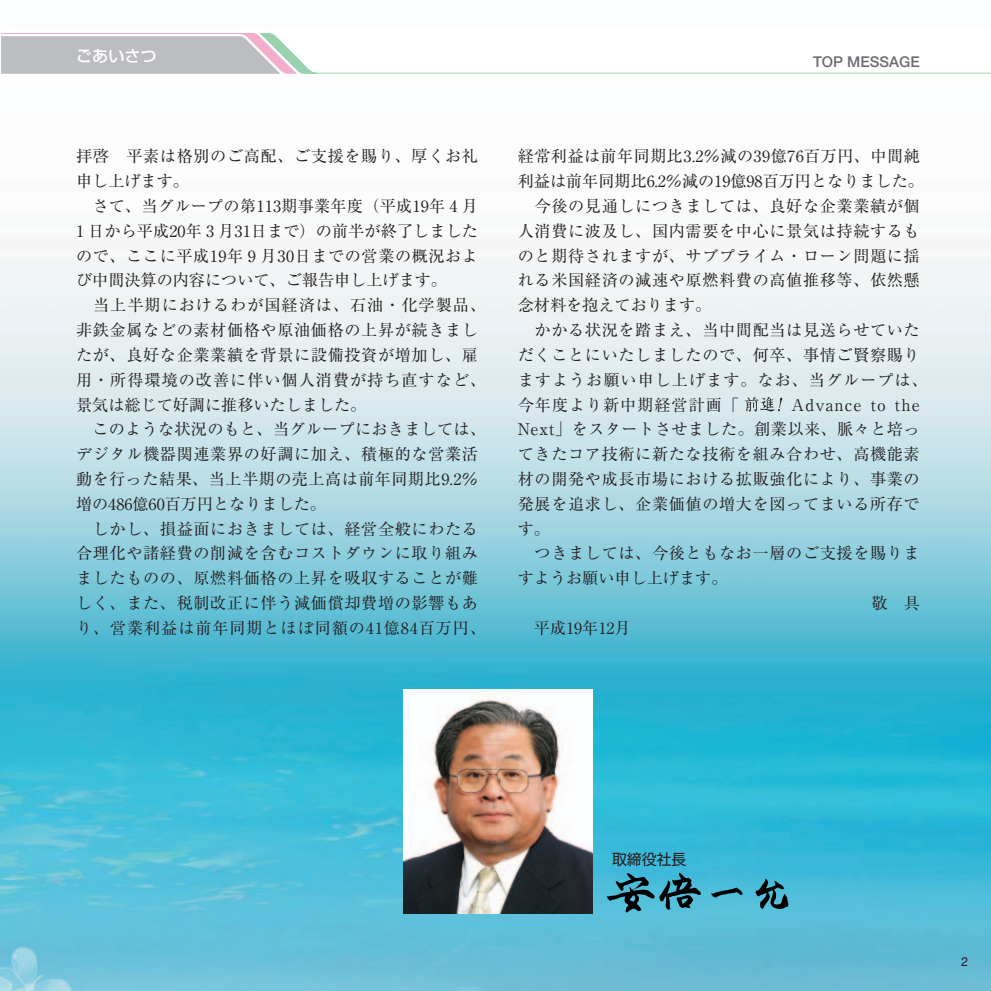
<style>
.page{position:relative;width:991px;height:991px;background:#fff}
.page>*{position:absolute;margin:0;border:0;box-sizing:border-box;transform-origin:0 0}
.t1{font:16.1px/24.8px "Ryumin";letter-spacing:.04em;color:#231f20}
.t2{font:16.1px "Ryumin";color:#231f20}
.t3{font:16.1px "Ryumin";letter-spacing:.06em;color:#231f20}
.t4{font:500 16.1px "Shin Go";color:#fff}
.t5{font:700 14.88px "Futo Go B101";color:#6c6d70}
.t6{font:14.88px "Shin Go";color:#231f20}
.t7{font:500 12.42px "Gothic BBB";color:#231f20}
</style>
<div class="page">
<img style="left:0;top:33px;width:990px;height:957px">
<svg style="left:755px;top:878px;width:34px;height:31px"></svg>
<svg style="left:711px;top:887px;width:31px;height:10px"></svg>
<svg style="left:606px;top:872px;width:95px;height:40px;background:#358398"></svg>
<div style="left:2px;top:26px;width:988px;height:55px;background:#fff"></div>
<svg style="left:2px;top:33px;width:315px;height:41px;background:#c7c6c8"></svg>
<hr style="left:303px;top:73px;width:687px;height:1px;background:#9ad2ae">
<img style="left:403px;top:690px;width:189px;height:223px">
<svg style="left:744px;top:397px;width:38px;height:15px"></svg>
<p class="t4" style="left:76px;top:50px;width:82px">ごあいさつ</p>
<p class="t5" style="left:813px;top:55px;width:108px">TOP MESSAGE</p>
<p class="t1" style="left:76px;top:146px;width:403px">拝啓　平素は格別のご高配、ご支援を賜り、厚くお礼申し上げます。</p>
<p class="t1" style="left:76px;top:196px;width:403px;text-align:justify;text-indent:16px">さて、当グループの第113期事業年度（平成19年 4 月1 日から平成20年 3 月31日まで）の前半が終了しましたので、ここに平成19年 9 月30日までの営業の概況および中間決算の内容について、ご報告申し上げます。</p>
<p class="t1" style="left:76px;top:295px;width:411px;text-indent:17px">当上半期におけるわが国経済は、石油・化学製品、非鉄金属などの素材価格や原油価格の上昇が続きましたが、良好な企業業績を背景に設備投資が増加し、雇用・所得環境の改善に伴い個人消費が持ち直すなど、景気は総じて好調に推移いたしました。</p>
<p class="t1" style="left:76px;top:419px;width:411px;text-indent:16px">このような状況のもと、当グループにおきましては、デジタル機器関連業界の好調に加え、積極的な営業活動を行った結果、当上半期の売上高は前年同期比9.2％増の486億60百万円となりました。</p>
<p class="t1" style="left:76px;top:518px;width:411px;text-align:center">しかし、損益面におきましては、経営全般にわたる<br>合理化や諸経費の削減を含むコストダウンに取り組みましたものの、原燃料価格の上昇を吸収することが難しく、また、税制改正に伴う減価償却費増の影響もあり、営業利益は前年同期とほぼ同額の41億84百万円、</p>
<p class="t1" style="left:518px;top:146px;width:403px">経常利益は前年同期比3.2％減の39億76百万円、中間純</p>
<p class="t2" style="left:518px;top:175px;width:408px">利益は前年同期比6.2％減の19億98百万円となりました。</p>
<p class="t1" style="left:534px;top:196px;width:387px">今後の見通しにつきましては、良好な企業業績が個</p>
<p class="t1" style="left:518px;top:220px;width:403px">人消費に波及し、国内需要を中心に景気は持続するも</p>
<p class="t1" style="left:518px;top:245px;width:403px">のと期待されますが、サブプライム・ローン問題に揺</p>
<p class="t1" style="left:518px;top:270px;width:403px">れる米国経済の減速や原燃料費の高値推移等、依然懸</p>
<p class="t2" style="left:518px;top:299px;width:195px">念材料を抱えております。</p>
<p class="t1" style="left:534px;top:320px;width:387px">かかる状況を踏まえ、当中間配当は見送らせていた</p>
<p class="t1" style="left:518px;top:344px;width:403px">だくことにいたしましたので、何卒、事情ご賢察賜り</p>
<p class="t3" style="left:518px;top:374px;width:411px">ますようお願い申し上げます。なお、当グループは、</p>
<p class="t3" style="left:518px;top:399px;width:222px">今年度より新中期経営計画「</p>
<p class="t1" style="left:518px;top:394px;width:403px;text-align:justify;text-indent:273px">Advance to the Next」をスタートさせました。創業以来、脈々と培ってきたコア技術に新たな技術を組み合わせ、高機能素材の開発や成長市場における拡販強化により、事業の発展を追求し、企業価値の増大を図ってまいる所存です。</p>
<p class="t1" style="left:534px;top:543px;width:387px">つきましては、今後ともなお一層のご支援を賜りま</p>
<p class="t2" style="left:518px;top:572px;width:211px">すようお願い申し上げます。</p>
<p class="t1" style="left:871px;top:592px;width:50px">敬　具</p>
<p class="t2" style="left:534px;top:622px;width:98px">平成19年12月</p>
<p class="t6" style="left:612px;top:854px;width:76px">取締役社長</p>
<p class="t7" style="left:961px;top:957px;width:8px">2</p>
</div>
